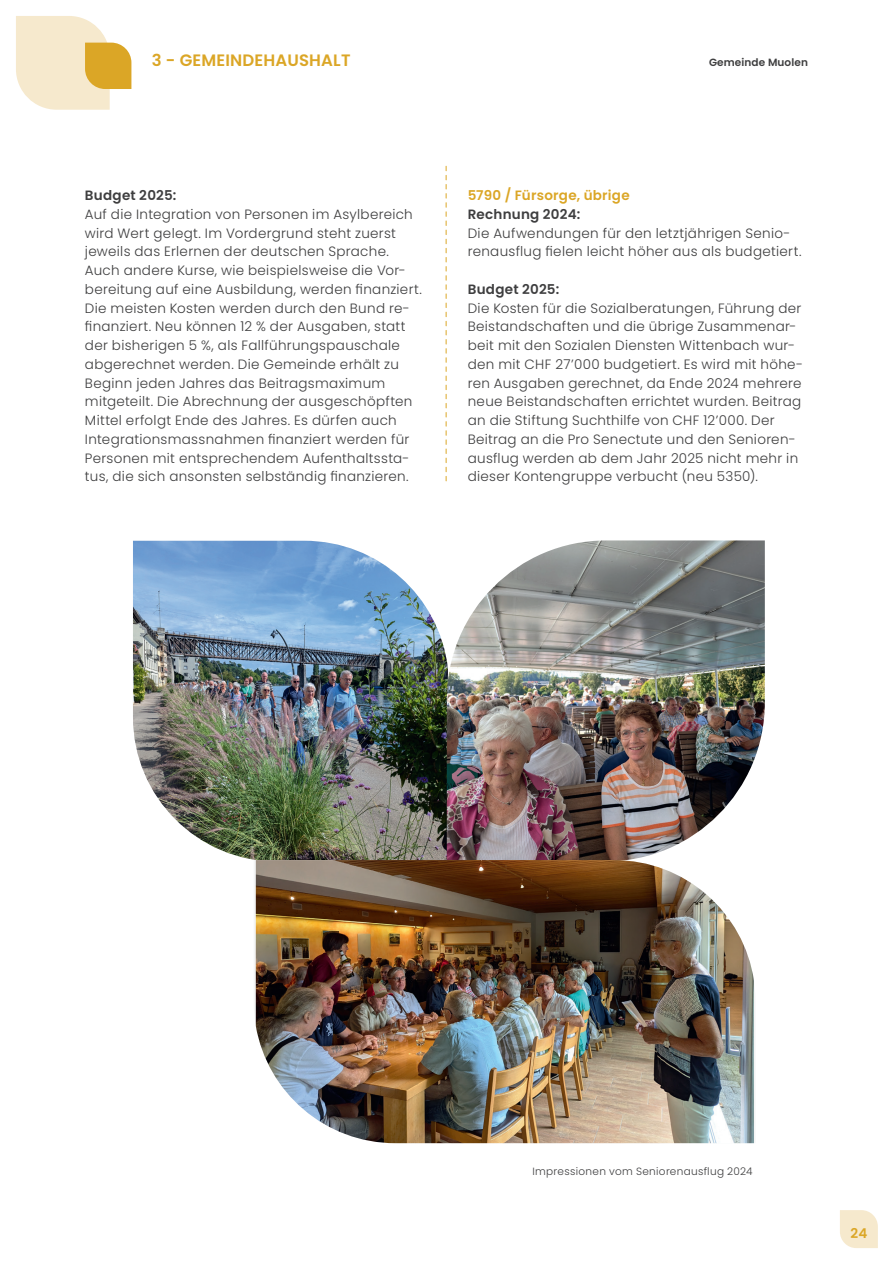
<style>
.page{position:relative;width:893px;height:1263px;background:#fff}
.page>*{position:absolute;margin:0;border:0;box-sizing:border-box;transform-origin:0 0}
.t1{font:600 16.5px "Poppins";letter-spacing:.01em;color:#dba626}
.t2{font:300 13.5px/18.8px "Poppins";letter-spacing:.025em;color:#3e3e3f}
.t3{font:600 13.5px "Poppins";letter-spacing:.02em;color:#3e3e3f}
.t4{font:600 13.5px "Poppins";letter-spacing:.02em;color:#dba626}
.t5{font:300 10.5px "Poppins";letter-spacing:.03em;color:#3e3e3f}
.t6{font:600 10.5px "Poppins";letter-spacing:.01em;color:#3e3e3f}
</style>
<div class="page">
<svg style="left:16px;top:16px;width:115px;height:94px"></svg>
<svg style="left:840px;top:1210px;width:38px;height:38px"></svg>
<svg style="left:446px;top:166px;width:1px;height:315px"></svg>
<img style="left:133px;top:540px;width:632px;height:320px">
<img style="left:256px;top:860px;width:498px;height:283px">
<p class="t1" style="left:152px;top:51px;width:200px">3 - GEMEINDEHAUSHALT</p>
<p class="t6" style="left:709px;top:56px;width:100px">Gemeinde Muolen</p>
<p class="t3" style="left:85px;top:187px;width:93px">Budget 2025:</p>
<p class="t2" style="left:85px;top:205px;width:338px">Auf die Integration von Personen im Asylbereich wird Wert gelegt. Im Vordergrund steht zuerst jeweils das Erlernen der deutschen Sprache.<br>Auch andere Kurse, wie beispielsweise die Vor&shy;bereitung auf eine Ausbildung, werden finanziert.<br>Die meisten Kosten werden durch den Bund re&shy;finanziert. Neu können 12 % der Ausgaben, statt der bisherigen 5 %, als Fallführungspauschale abgerechnet werden. Die Gemeinde erhält zu Beginn jeden Jahres das Beitragsmaximum mitgeteilt. Die Abrechnung der ausgeschöpften Mittel erfolgt Ende des Jahres. Es dürfen auch Integrationsmassnahmen finanziert werden für Personen mit entsprechendem Aufenthaltssta&shy;tus, die sich ansonsten selbständig finanzieren.</p>
<p class="t4" style="left:468px;top:187px;width:163px">5790 / Fürsorge, übrige</p>
<p class="t3" style="left:468px;top:206px;width:114px">Rechnung 2024:</p>
<p class="t2" style="left:468px;top:224px;width:335px">Die Aufwendungen für den letztjährigen Senio&shy;renausflug fielen leicht höher aus als budgetiert.</p>
<p class="t3" style="left:468px;top:281px;width:93px">Budget 2025:</p>
<p class="t2" style="left:468px;top:299px;width:337px">Die Kosten für die Sozialberatungen, Führung der Beistandschaften und die übrige Zusammenar&shy;beit mit den Sozialen Diensten Wittenbach wur&shy;den mit CHF 27’000 budgetiert. Es wird mit höhe&shy;ren Ausgaben gerechnet, da Ende 2024 mehrere neue Beistandschaften errichtet wurden. Beitrag an die Stiftung Suchthilfe von CHF 12’000. Der Beitrag an die Pro Senectute und den Senioren&shy;ausflug werden ab dem Jahr 2025 nicht mehr in dieser Kontengruppe verbucht (neu 5350).</p>
<p class="t5" style="left:532px;top:1165px;width:222px">Impressionen vom Seniorenausflug 2024</p>
<p class="t4" style="left:850px;top:1225px;width:18px">24</p>
</div>
